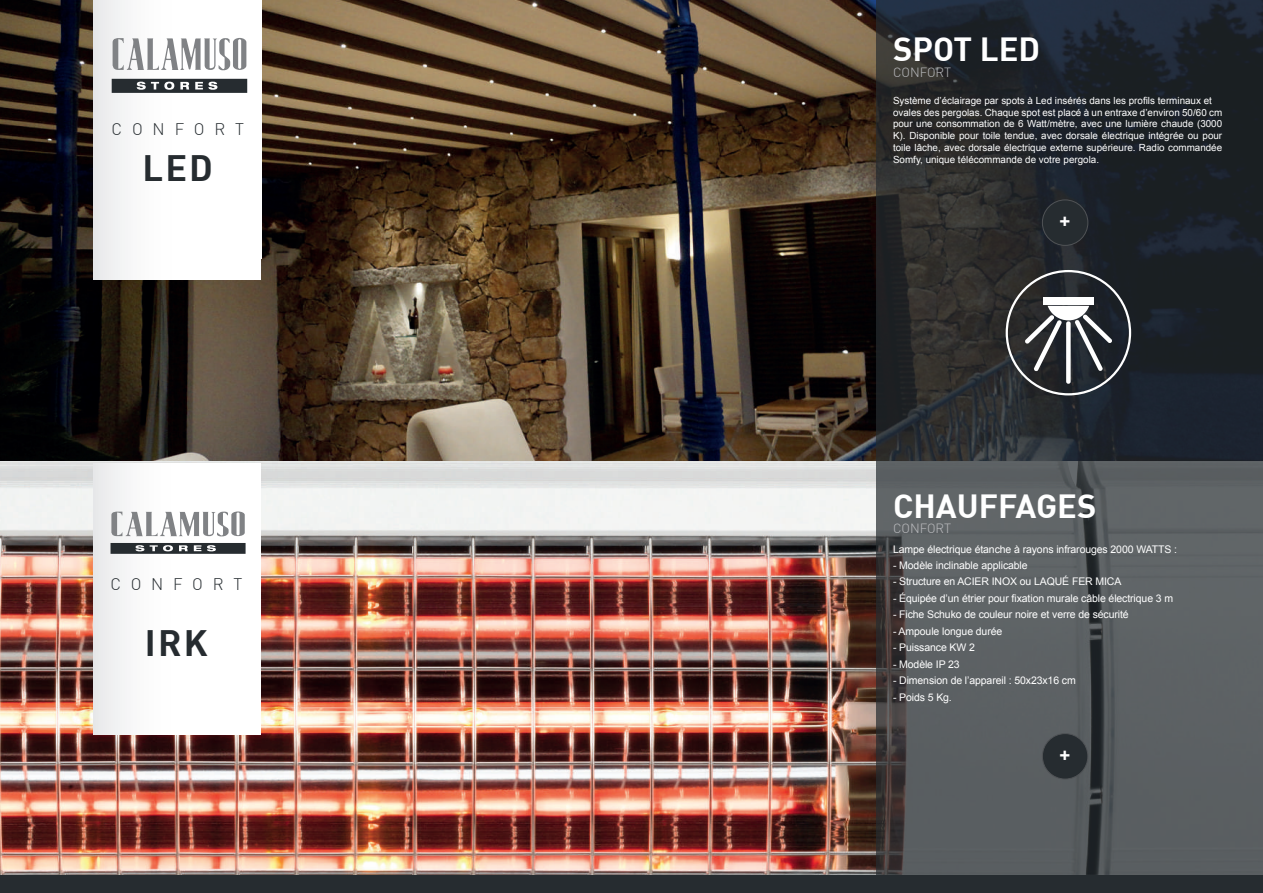
<style>
.page{position:relative;width:1263px;height:893px;background:#fff}
.page>*{position:absolute;margin:0;border:0;box-sizing:border-box;transform-origin:0 0}
.t1{font:700 36px "DIN";letter-spacing:.06em;color:#262c30}
.t2{font:700 32.85px "DIN";color:#fff}
.t3{font:700 18.6px "Arial";color:#fff}
.t4{font:300 16.5px "DIN";letter-spacing:.02em;color:#262c30}
.t5{font:300 16.5px "DIN";letter-spacing:.595em;color:#262c30}
.t6{font:300 16.5px "DIN";letter-spacing:.6em;color:#262c30}
.t7{font:300 13.05px "DIN";color:#bcbdc0}
.t8{font:10.5px "Arial";letter-spacing:-.01em;color:#fff}
.t9{font:9.9px/11.9px "Arial";color:#fff}
</style>
<div class="page">
<div style="left:0;top:875px;width:1263px;height:18px;background:#262c30"></div>
<img style="left:0;top:0;width:876px;height:875px">
<div style="left:94px;top:463px;width:166px;height:272px;background:linear-gradient(to right,#f1f2f2,#fff)"></div>
<svg style="left:111px;top:511px;width:134px;height:25px"></svg>
<svg style="left:111px;top:543px;width:135px;height:11px"></svg>
<svg style="left:876px;top:0;width:387px;height:875px;background:#3d4144"></svg>
<div style="left:94px;top:0;width:167px;height:279px;background:linear-gradient(to right,#f1f2f3,#fff)"></div>
<svg style="left:111px;top:37px;width:136px;height:63px"></svg>
<svg style="left:1006px;top:270px;width:125px;height:125px;background:#4a4d51"></svg>
<div style="left:1042px;top:200px;width:46px;height:45px;background:#262c30;border-radius:50%"></div>
<div style="left:1042px;top:200px;width:46px;height:45px;border:1px solid #505356;border-radius:50%"></div>
<div style="left:1042px;top:734px;width:46px;height:45px;background:#262c30;border-radius:50%"></div>
<div style="left:1042px;top:733px;width:46px;height:46px;border:1px solid #505356;border-radius:50%"></div>
<h3 class="t4" style="left:117px;top:118px;width:121px">PERGOLOUNGE</h3>
<h3 class="t6" style="left:112px;top:118px;width:134px">CONFORT</h3>
<h1 class="t1" style="left:142px;top:144px;width:72px">LED</h1>
<h3 class="t4" style="left:122px;top:146px;width:113px">DÉCORATIONS</h3>
<h3 class="t5" style="left:110px;top:573px;width:133px">CONFORT</h3>
<h1 class="t1" style="left:145px;top:619px;width:64px">IRK</h1>
<h2 class="t2" style="left:893px;top:28px;width:149px">SPOT LED</h2>
<h3 class="t7" style="left:893px;top:65px;width:60px">CONFORT</h3>
<p class="t9" style="left:893px;top:94px;width:331px">Système d’éclairage par spots à Led insérés dans les profils terminaux et ovales des pergolas. Chaque spot est placé à un entraxe d’environ 50/60 cm pour une consommation de 6 Watt/mètre, avec une lumière chaude (3000<br>K). Disponible pour toile tendue, avec dorsale électrique intégrée ou pour toile lâche, avec dorsale électrique externe supérieure. Radio commandée Somfy, unique télécommande de votre pergola.</p>
<h3 class="t3" style="left:1059px;top:209px;width:12px">+</h3>
<h2 class="t2" style="left:893px;top:485px;width:205px">CHAUFFAGES</h2>
<h3 class="t7" style="left:893px;top:520px;width:60px">CONFORT</h3>
<p class="t8" style="left:893px;top:542px;width:286px">Lampe électrique étanche à rayons infrarouges 2000 WATTS :</p>
<p class="t8" style="left:893px;top:558px;width:136px">- Modèle inclinable applicable</p>
<p class="t8" style="left:893px;top:575px;width:230px">- Structure en ACIER INOX ou LAQUÉ FER MICA</p>
<p class="t8" style="left:893px;top:591px;width:282px">- Équipée d’un étrier pour fixation murale câble électrique 3 m</p>
<p class="t8" style="left:893px;top:608px;width:237px">- Fiche Schuko de couleur noire et verre de sécurité</p>
<p class="t8" style="left:893px;top:624px;width:111px">- Ampoule longue durée</p>
<p class="t8" style="left:893px;top:641px;width:83px">- Puissance KW 2</p>
<p class="t8" style="left:893px;top:657px;width:68px">- Modèle IP 23</p>
<p class="t8" style="left:893px;top:674px;width:184px">- Dimension de l’appareil : 50x23x16 cm</p>
<p class="t8" style="left:893px;top:690px;width:60px">- Poids 5 Kg.</p>
<h3 class="t3" style="left:1059px;top:743px;width:12px">+</h3>
</div>
